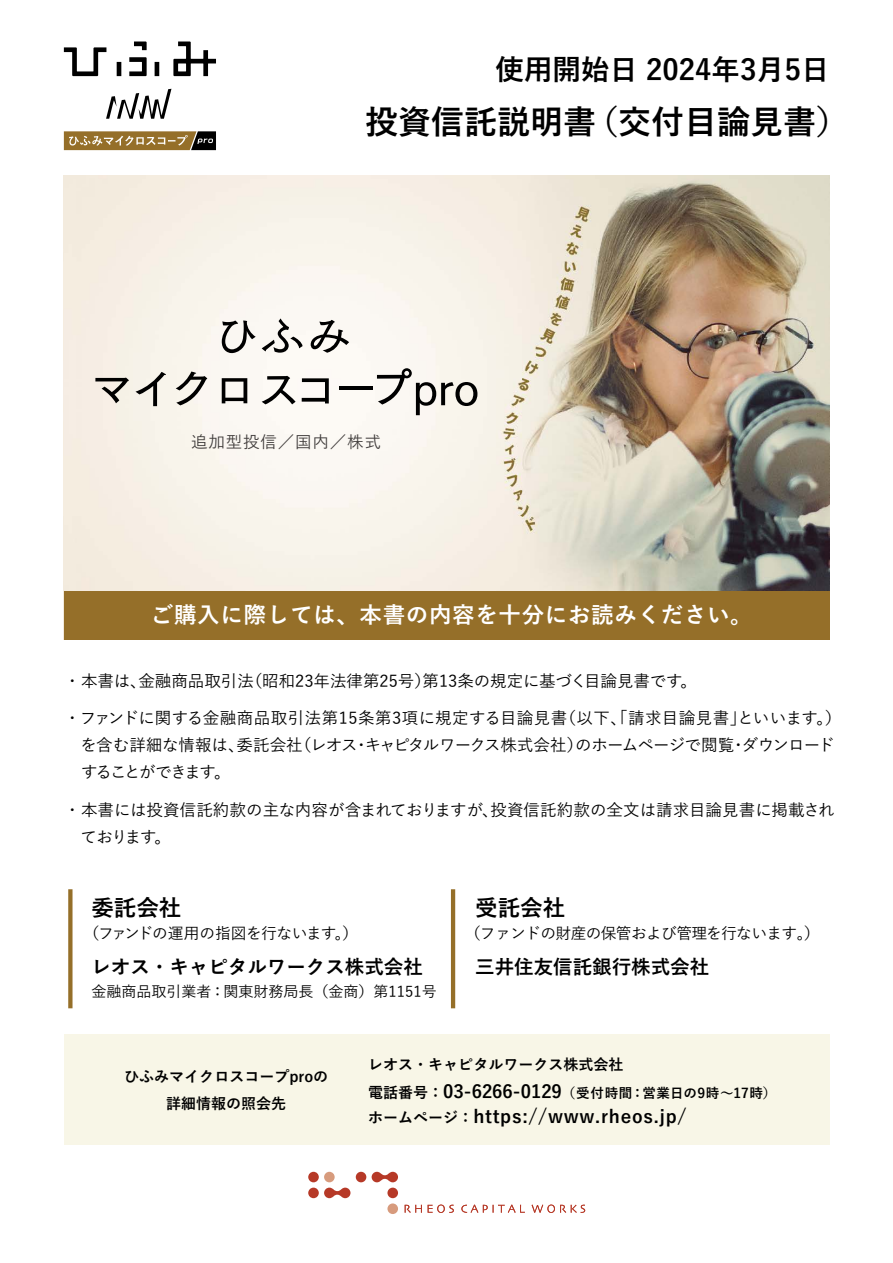
<style>
.page{position:relative;width:893px;height:1263px;background:#fff}
.page>*{position:absolute;margin:0;border:0;box-sizing:border-box;transform-origin:0 0}
.t1{font:700 33px "Yu Go Pr 6 N";color:#000}
.t2{font:700 28.5px "Yu Go Pr 6 N";color:#000}
.t3{font:700 22.5px "Yu Go Pr 6 N";letter-spacing:.03em;color:#fff}
.t4{font:700 22.5px "Yu Go Pr 6 N";color:#000}
.t5{font:700 19.5px "Yu Go Pr 6 N";color:#000}
.t6{font:700 18px "Yu Go Pr 6 N";letter-spacing:.04em;color:#000}
.t7{font:500 16.5px/27px "Yu Go Pr 6 N";letter-spacing:-.02em;color:#000}
.t8{font:500 16.5px/27px "Yu Go Pr 6 N";color:#000}
.t9{font:500 16.5px "Yu Go Pr 6 N";letter-spacing:.05em;color:#3e3a39}
.t10{font:500 15.75px "Yu Go Pr 6 N";letter-spacing:-.04em;color:#000}
.t11{font:700 15px/27px "Yu Go Pr 6 N";color:#000;text-align:center}
.t12{font:500 15px "Yu Go Pr 6 N";color:#000}
.t13{font:700 13.5px "Yu Go Pr 6 N";letter-spacing:.045em;color:#000}
.s1{font-size:15px}
.s2{font-size:18px}
</style>
<div class="page">
<svg style="left:405px;top:1205px;width:17px;height:8px"></svg>
<svg style="left:428px;top:1204px;width:26px;height:9px"></svg>
<svg style="left:461px;top:1205px;width:64px;height:8px"></svg>
<svg style="left:532px;top:1204px;width:53px;height:9px"></svg>
<div style="left:308px;top:1172px;width:11px;height:10px;background:#b63927;border-radius:50%"></div>
<div style="left:308px;top:1187px;width:11px;height:11px;background:#b63927;border-radius:50%"></div>
<div style="left:324px;top:1172px;width:11px;height:10px;background:#d79b7d;border-radius:50%"></div>
<div style="left:324px;top:1187px;width:11px;height:11px;background:#b63927;border-radius:50%"></div>
<div style="left:340px;top:1187px;width:10px;height:11px;background:#b63927;border-radius:50%"></div>
<div style="left:356px;top:1172px;width:10px;height:10px;background:#b63927;border-radius:50%"></div>
<div style="left:372px;top:1172px;width:10px;height:10px;background:#b63927;border-radius:50%"></div>
<div style="left:387px;top:1172px;width:11px;height:10px;background:#b63927;border-radius:50%"></div>
<div style="left:387px;top:1187px;width:11px;height:11px;background:#b63927;border-radius:50%"></div>
<div style="left:387px;top:1203px;width:11px;height:11px;background:#d79b7d;border-radius:50%"></div>
<svg style="left:333px;top:1189px;width:9px;height:7px"></svg>
<svg style="left:380px;top:1173px;width:10px;height:7px"></svg>
<div style="left:64px;top:1034px;width:765px;height:111px;background:#f8f6e7"></div>
<hr style="left:451px;top:889px;width:4px;height:119px;background:#956f29">
<div style="left:68px;top:889px;width:5px;height:119px;background:#956f29"></div>
<img style="left:64px;top:175px;width:765px;height:417px">
<div style="left:64px;top:592px;width:765px;height:48px;background:#956f29"></div>
<svg style="left:64px;top:42px;width:152px;height:34px"></svg>
<svg style="left:106px;top:89px;width:65px;height:30px"></svg>
<svg style="left:64px;top:131px;width:152px;height:19px;background:#907441"></svg>
<svg style="left:222px;top:320px;width:34px;height:33px"></svg>
<svg style="left:262px;top:319px;width:41px;height:34px"></svg>
<svg style="left:311px;top:320px;width:38px;height:33px"></svg>
<svg style="left:95px;top:378px;width:34px;height:25px"></svg>
<svg style="left:136px;top:372px;width:30px;height:34px"></svg>
<svg style="left:176px;top:372px;width:31px;height:33px"></svg>
<svg style="left:222px;top:378px;width:25px;height:25px"></svg>
<svg style="left:262px;top:376px;width:34px;height:28px"></svg>
<svg style="left:302px;top:378px;width:27px;height:25px"></svg>
<hr style="left:339px;top:387px;width:33px;height:3px;background:#000">
<svg style="left:377px;top:368px;width:100px;height:47px"></svg>
<h2 class="t2" style="left:496px;top:54px;width:336px">使用開始日 2024年3月5日</h2>
<h1 class="t1" style="left:365px;top:103px;width:485px">投資信託説明書（交付目論見書）</h1>
<p class="t9" style="left:191px;top:427px;width:191px">追加型投信／国内／株式</p>
<h3 class="t3" style="left:151px;top:602px;width:603px">ご購入に際しては、本書の内容を十分にお読みください。</h3>
<p class="t8" style="left:64px;top:665px;width:635px">・本書は、金融商品取引法（昭和23年法律第25号）第13条の規定に基づく目論見書です。</p>
<p class="t7" style="left:80px;top:702px;width:763px;text-indent:-16px">・ファンドに関する金融商品取引法第15条第3項に規定する目論見書（以下、「請求目論見書」といいます。）を含む詳細な情報は、委託会社（レオス・キャピタルワークス株式会社）のホームページで閲覧・ダウンロードすることができます。</p>
<p class="t8" style="left:81px;top:794px;width:756px;text-indent:-17px">・本書には投資信託約款の主な内容が含まれておりますが、投資信託約款の全文は請求目論見書に掲載されております。</p>
<h3 class="t4" style="left:91px;top:895px;width:91px">委託会社</h3>
<p class="t10" style="left:84px;top:918px;width:276px">（ファンドの運用の指図を行ないます。）</p>
<p class="t5" style="left:91px;top:956px;width:333px">レオス・キャピタルワークス株式会社</p>
<p class="t12" style="left:91px;top:977px;width:347px">金融商品取引業者：関東財務局長（金商）第1151号</p>
<h3 class="t4" style="left:475px;top:895px;width:91px">受託会社</h3>
<p class="t10" style="left:465px;top:918px;width:356px">（ファンドの財産の保管および管理を行ないます。）</p>
<p class="t5" style="left:475px;top:956px;width:235px">三井住友信託銀行株式会社</p>
<p class="t11" style="left:124px;top:1063px;width:205px">ひふみマイクロスコープproの詳細情報の照会先</p>
<p class="t11" style="left:368px;top:1052px;width:257px">レオス・キャピタルワークス株式会社</p>
<p class="t13" style="left:368px;top:1085px;width:410px"><span class="s1">電話番号：</span><span class="s2">03-6266-0129</span>（受付時間：営業日の9時～17時）</p>
<p class="t6" style="left:368px;top:1106px;width:320px"><span class="s1">ホームページ：</span>https://www.rheos.jp/</p>
</div>
